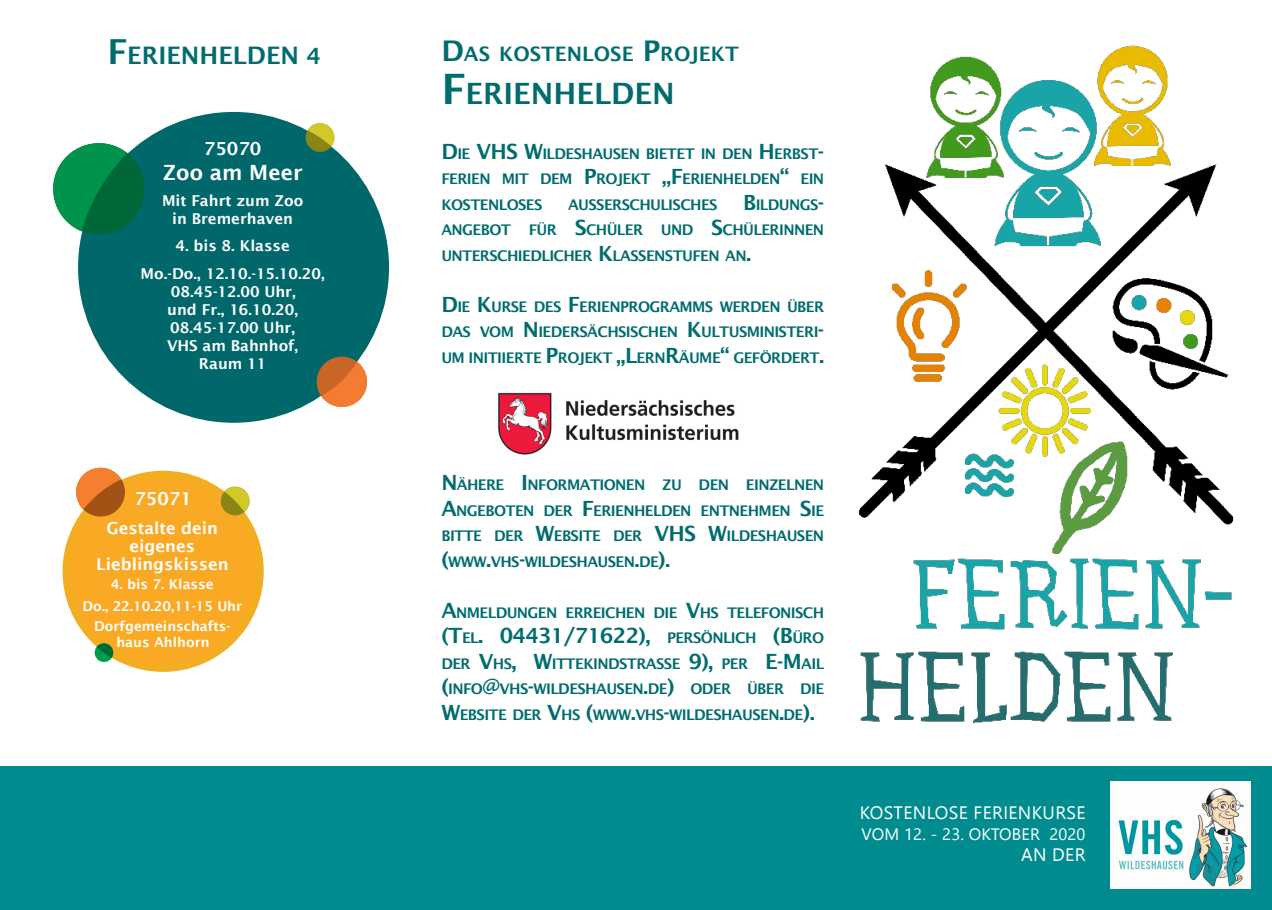
<style>
.page{position:relative;width:1272px;height:910px;background:#fff}
.page>*{position:absolute;margin:0;border:0;box-sizing:border-box;transform-origin:0 0}
.t1{font:600 29.4px "Lucida Sans";color:#006c6e}
.t2{font:600 24.15px "Lucida Sans";color:#006c6e}
.t3{font:600 21px "Lucida Sans";letter-spacing:-.03em;color:#006c6e}
.t4{font:600 21px "Lucida Sans";color:#fff}
.t5{font:600 19.95px "Lucida Sans";color:#006c6e}
.t6{font:600 18px "Lucida Sans";color:#fff}
.t7{font:600 16.5px/18px "Lucida Sans";color:#fff;text-align:center}
.t8{font:600 15px "Lucida Sans";color:#fff}
.t9{font:600 14.7px/25.5px "Lucida Sans";letter-spacing:-.045em;color:#006c6e;text-align:justify}
.t10{font:600 13.5px/16.2px "Lucida Sans";color:#fff;text-align:center}
.s1{font-size:34.5px}
.s2{font-size:22.5px}
.s3{font-size:28.5px}
.s4{font-size:42px}
.s5{font-size:21px}
.s6{font-size:14.7px}
</style>
<div class="page">
<div style="left:0;top:766px;width:1271px;height:144px;background:#008c8e"></div>
<img style="left:859px;top:45px;width:375px;height:679px">
<div style="left:66px;top:474px;width:194px;height:194px;background:#faa925;border-radius:50%"></div>
<div style="left:63px;top:471px;width:201px;height:201px;border:8px solid #f2ae20;border-radius:50%"></div>
<svg style="left:219px;top:486px;width:31px;height:31px"></svg>
<svg style="left:76px;top:467px;width:52px;height:53px"></svg>
<svg style="left:93px;top:642px;width:21px;height:20px"></svg>
<img style="left:1110px;top:782px;width:140px;height:107px">
<div style="left:82px;top:116px;width:303px;height:303px;background:#00676b;border-radius:50%"></div>
<div style="left:78px;top:112px;width:311px;height:311px;border:8px solid #00676b;border-radius:50%"></div>
<svg style="left:313px;top:355px;width:54px;height:52px"></svg>
<svg style="left:304px;top:123px;width:32px;height:31px"></svg>
<svg style="left:53px;top:136px;width:97px;height:106px"></svg>
<img style="left:498px;top:392px;width:241px;height:63px">
<p class="t2" style="left:107px;top:41px;width:215px"><span class="s1">F</span>ERIENHELDEN <span class="s2">4</span></p>
<p class="t6" style="left:204px;top:139px;width:59px">75070</p>
<p class="t4" style="left:163px;top:161px;width:141px">Zoo am Meer</p>
<p class="t8" style="left:162px;top:192px;width:143px">Mit Fahrt zum Zoo</p>
<p class="t8" style="left:172px;top:210px;width:122px">in Bremerhaven</p>
<p class="t8" style="left:175px;top:237px;width:116px">4. bis 8. Klasse</p>
<p class="t8" style="left:141px;top:266px;width:185px">Mo.-Do., 12.10.-15.10.20,</p>
<p class="t8" style="left:171px;top:284px;width:126px">08.45-12.00 Uhr,</p>
<p class="t8" style="left:167px;top:302px;width:132px">und Fr., 16.10.20,</p>
<p class="t8" style="left:170px;top:320px;width:126px">08.45-17.00 Uhr,</p>
<p class="t8" style="left:167px;top:338px;width:133px">VHS am Bahnhof,</p>
<p class="t8" style="left:199px;top:356px;width:69px">Raum 11</p>
<p class="t6" style="left:134px;top:488px;width:59px">75071</p>
<p class="t7" style="left:107px;top:519px;width:113px">Gestalte dein eigenes</p>
<p class="t7" style="left:96px;top:555px;width:134px">Lieblingskissen</p>
<p class="t10" style="left:111px;top:576px;width:104px">4. bis 7. Klasse</p>
<p class="t10" style="left:82px;top:598px;width:161px">Do., 22.10.20,11-15 Uhr</p>
<p class="t10" style="left:94px;top:618px;width:138px">Dorfgemeinschafts&shy;haus Ahlhorn</p>
<p class="t5" style="left:441px;top:43px;width:299px"><span class="s3">D</span>AS KOSTENLOSE <span class="s3">P</span>ROJEKT</p>
<p class="t1" style="left:441px;top:77px;width:235px"><span class="s4">F</span>ERIENHELDEN</p>
<p class="t9" style="left:441px;top:141px;width:384px"><span class="s5">D</span>IE <span class="s5">VHS W</span>ILDESHAUSEN BIETET IN DEN <span class="s5">H</span> ERBST<span class="s5">-</span>FERIEN MIT DEM <span class="s5">P</span>ROJEKT <span class="s5">„F</span>ERIENHELDEN<span class="s5">“</span> EIN KOSTENLOSES</p>
<p class="t9" style="left:441px;top:192px;width:384px;text-indent:127px">AUSSERSCHULISCHES <span class="s5">B</span>ILDUNGS<span class="s5">-</span>ANGEBOT FÜR <span class="s5">S</span>CHÜLER UND <span class="s5">S</span>CHÜLERINNEN UNTERSCHIEDLICHER <span class="s5">K</span>LASSENSTUFEN AN<span class="s5">.</span></p>
<p class="t9" style="left:441px;top:294px;width:384px"><span class="s5">D</span>IE <span class="s5">K</span>URSE DES <span class="s5">F</span>ERIENPROGRAMMS WERDEN ÜBER DAS VOM <span class="s5">N</span> IEDERSÄCHSISCHEN <span class="s5">K</span>ULTUSMINISTERI<span class="s5">-</span>UM INITIIERTE <span class="s5">P</span>ROJEKT <span class="s5">„L</span>ERN<span class="s5">R</span>ÄUME<span class="s5">“</span> GEFÖRDERT<span class="s5">.</span></p>
<p class="t9" style="left:441px;top:472px;width:384px"><span class="s5">N</span>ÄHERE <span class="s5">I</span> NFORMATIONEN ZU DEN EINZELNEN <span class="s5">A</span>NGEBOTEN DER <span class="s5">F</span>ERIENHELDEN ENTNEHMEN <span class="s5">S</span>IE BITTE DER <span class="s5">W</span>EBSITE DER <span class="s5">VHS</span></p>
<p class="t9" style="left:708px;top:523px;width:117px"><span class="s5">W</span>ILDESHAUSEN</p>
<p class="t9" style="left:441px;top:549px;width:230px"><span class="s5">(</span>WWW<span class="s5">.</span>VHS<span class="s5">-</span>WILDESHAUSEN<span class="s5">.</span>DE<span class="s5">).</span></p>
<p class="t9" style="left:441px;top:600px;width:384px"><span class="s5">A</span>NMELDUNGEN ERREICHEN DIE <span class="s5">V</span>HS TELEFONISCH</p>
<p class="t3" style="left:441px;top:624px;width:384px">(T<span class="s6">EL</span>. 04431/71622), <span class="s6">PERSÖNLICH</span> (B<span class="s6">ÜRO</span></p>
<p class="t9" style="left:441px;top:651px;width:384px">DER <span class="s5">V</span>HS<span class="s5">, W</span>ITTEKINDSTRASSE <span class="s5">9),</span> PER <span class="s5">E-M</span> AIL <span class="s5">(</span>INFO<span class="s5">@</span>VHS<span class="s5">-</span>WILDESHAUSEN<span class="s5">.</span>DE<span class="s5">)</span> ODER ÜBER DIE <span class="s5">W</span>EBSITE DER <span class="s5">V</span>HS <span class="s5">(</span>WWW<span class="s5">.</span>VHS<span class="s5">-</span>WILDESHAUSEN<span class="s5">.</span>DE<span class="s5">).</span></p>
</div>
